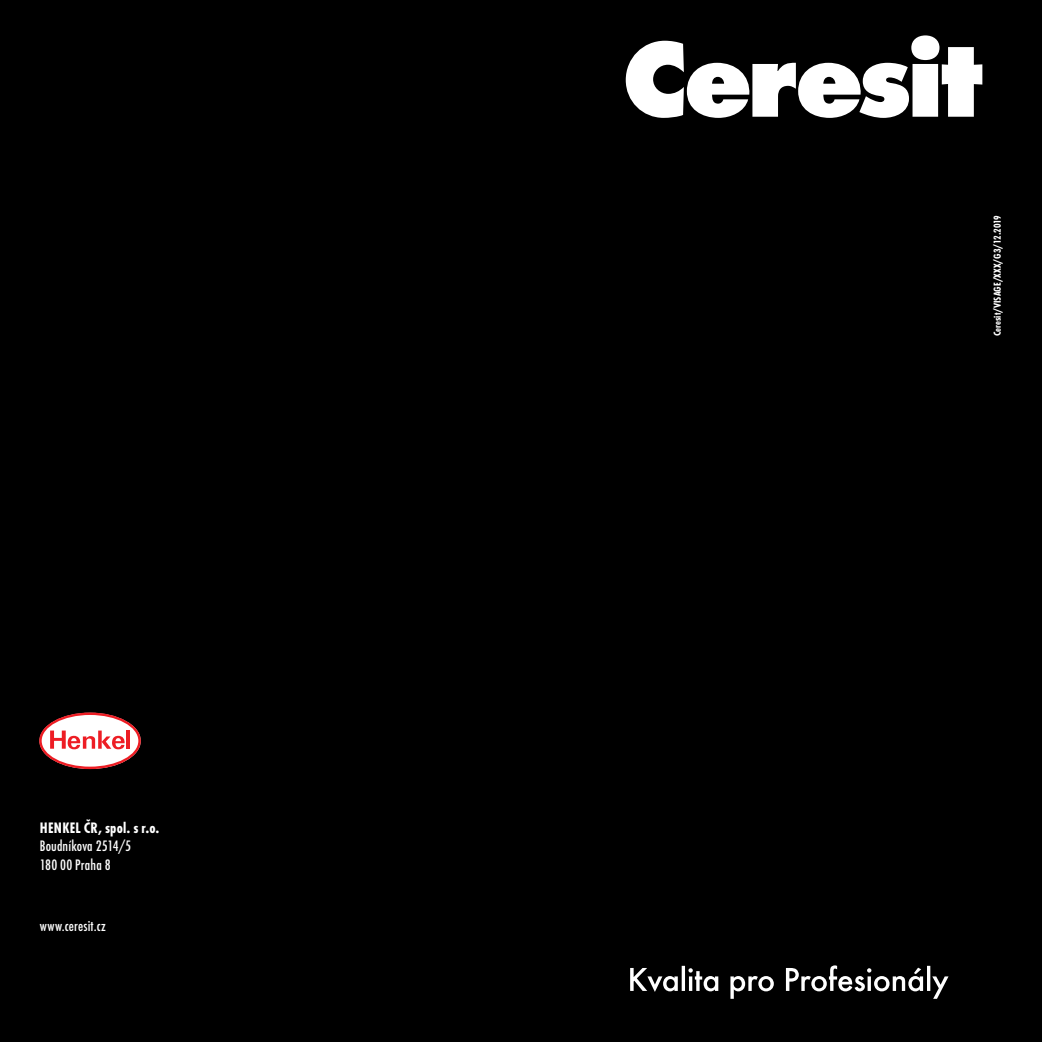
<style>
.page{position:relative;width:1042px;height:1042px;background:#000}
.page>*{position:absolute;margin:0;border:0;box-sizing:border-box;transform-origin:0 0}
.t1{font:500 condensed 15.75px/18.9px "Futura TOT";letter-spacing:.01em;color:#fff}
.t2{font:700 condensed 15.75px "Futura TOT";letter-spacing:.02em;color:#fff}
.t3{font:700 condensed 10.5px "Futura TOT";color:#fff}
</style>
<div class="page">
<svg style="left:39px;top:712px;width:102px;height:57px"></svg>
<svg style="left:626px;top:35px;width:356px;height:83px"></svg>
<svg style="left:630px;top:965px;width:318px;height:34px"></svg>
<p class="t2" style="left:40px;top:818px;width:121px">HENKEL ČR, spol. s r.o.</p>
<p class="t1" style="left:40px;top:837px;width:93px">Boudníkova 2514/5<br>180 00 Praha 8</p>
<p class="t1" style="left:40px;top:917px;width:67px">www.ceresit.cz</p>
<p class="t3" style="left:991px;top:336px;width:122px;rotate:-90deg">Ceresit/VISAGE/XXX/G3/12.2019</p>
</div>
